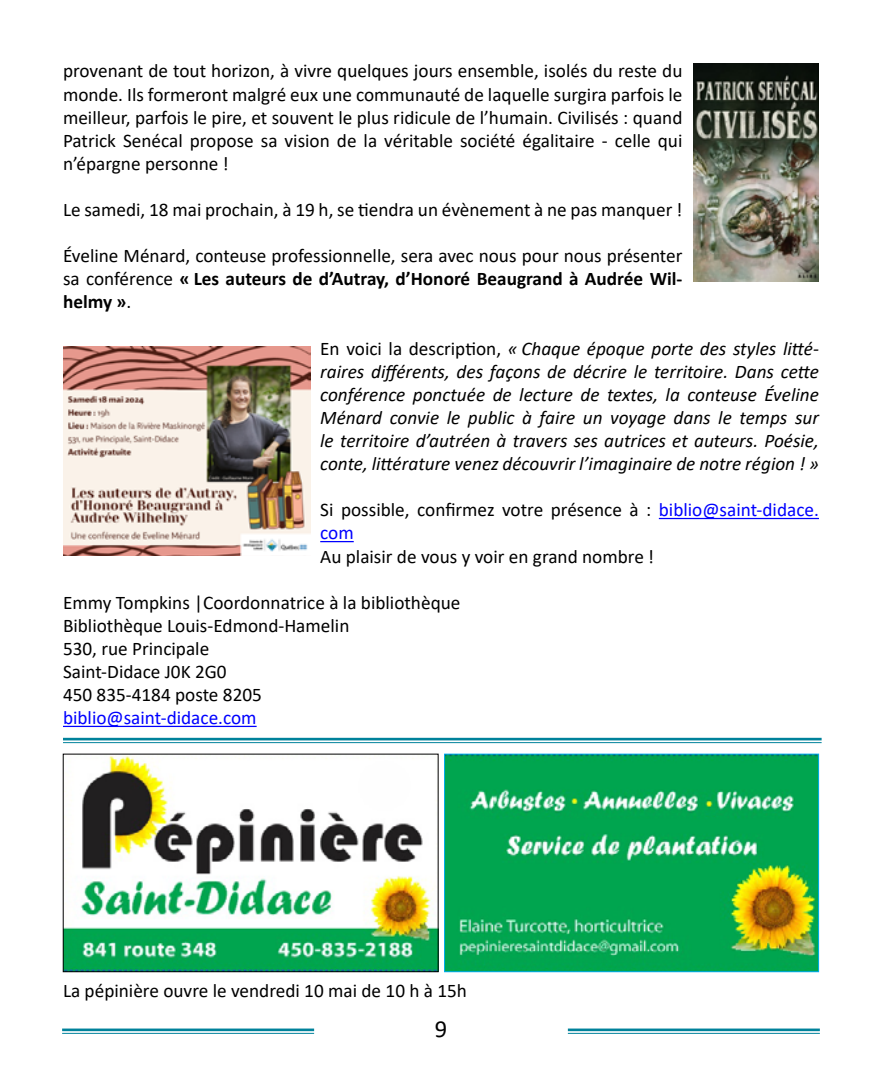
<style>
.page{position:relative;width:882px;height:1071px;background:#fff}
.page>*{position:absolute;margin:0;border:0;box-sizing:border-box;transform-origin:0 0}
.t1{font:24.5px "Calibri";color:#000}
.Corps_de_texte_2{font:19.25px/23.1px "Calibri";color:#000;text-align:justify}
.Corps_de_texte_2-2{font:italic 19.25px/23.1px "Calibri";color:#000;text-align:justify}
.Corps_de_texte_2-3{font:19.25px "Calibri";color:#00f}
.s1{font-weight:700}
.s2{font-style:normal}
.s3{color:#00f}
</style>
<div class="page">
<hr style="left:62px;top:1029px;width:252px;height:2px;background:#00829b">
<hr style="left:62px;top:1033px;width:252px;height:1px;background:#00829b">
<hr style="left:568px;top:1029px;width:252px;height:2px;background:#00829b">
<hr style="left:568px;top:1033px;width:252px;height:1px;background:#00829b">
<hr style="left:659px;top:518px;width:160px;height:1px;background:#00f">
<hr style="left:320px;top:541px;width:34px;height:1px;background:#00f">
<hr style="left:63px;top:726px;width:194px;height:1px;background:#00f">
<img style="left:693px;top:63px;width:126px;height:219px">
<img style="left:63px;top:346px;width:247px;height:210px">
<img style="left:446px;top:756px;width:371px;height:214px">
<div style="left:444px;top:754px;width:375px;height:218px;border:1px solid #00aeef"></div>
<img style="left:65px;top:756px;width:371px;height:214px">
<div style="left:63px;top:754px;width:375px;height:218px;border:1px solid #000"></div>
<hr style="left:63px;top:738px;width:759px;height:2px;background:#00829b">
<hr style="left:63px;top:742px;width:759px;height:1px;background:#00829b">
<p class="Corps_de_texte_2" style="left:63px;top:59px;width:621px">provenant de tout horizon, à vivre quelques jours ensemble, isolés du reste du monde. Ils formeront malgré eux une communauté de laquelle surgira parfois le meilleur, parfois le pire, et souvent le plus ridicule de l’humain. Civilisés : quand Patrick Senécal propose sa vision de la véritable société égalitaire - celle qui n’épargne personne !</p>
<p class="Corps_de_texte_2" style="left:63px;top:198px;width:621px">Le samedi, 18 mai prochain, à 19 h, se tiendra un évènement à ne pas manquer !</p>
<p class="Corps_de_texte_2" style="left:63px;top:244px;width:621px">Éveline Ménard, conteuse professionnelle, sera avec nous pour nous présenter sa conférence <span class="s1">« Les auteurs de d’Autray, d’Honoré Beaugrand à Audrée Wil&shy;helmy »</span>.</p>
<p class="Corps_de_texte_2-2" style="left:320px;top:336px;width:500px"><span class="s2">En voici la description,</span> « Chaque époque porte des styles litté&shy;raires différents, des façons de décrire le territoire. Dans cette conférence ponctuée de lecture de textes, la conteuse Éveline Ménard convie le public à faire un voyage dans le temps sur le territoire d’autréen à travers ses autrices et auteurs. Poésie, conte, littérature venez découvrir l’imaginaire de notre région ! »</p>
<p class="Corps_de_texte_2" style="left:320px;top:498px;width:500px">Si possible, confirmez votre présence à : <span class="s3">biblio@saint-didace. com</span></p>
<p class="Corps_de_texte_2" style="left:320px;top:544px;width:335px">Au plaisir de vous y voir en grand nombre !</p>
<p class="Corps_de_texte_2" style="left:63px;top:590px;width:399px">Emmy Tompkins |Coordonnatrice à la bibliothèque</p>
<p class="Corps_de_texte_2" style="left:63px;top:613px;width:288px">Bibliothèque Louis-Edmond-Hamelin</p>
<p class="Corps_de_texte_2" style="left:63px;top:637px;width:148px">530, rue Principale</p>
<p class="Corps_de_texte_2" style="left:63px;top:660px;width:165px">Saint-Didace J0K 2G0</p>
<p class="Corps_de_texte_2" style="left:63px;top:683px;width:200px">450 835-4184 poste 8205</p>
<p class="Corps_de_texte_2-3" style="left:63px;top:704px;width:195px">biblio@saint-didace.com</p>
<p class="Corps_de_texte_2" style="left:63px;top:979px;width:406px">La pépinière ouvre le vendredi 10 mai de 10 h à 15h</p>
<p class="t1" style="left:435px;top:1012px;width:14px">9</p>
</div>
